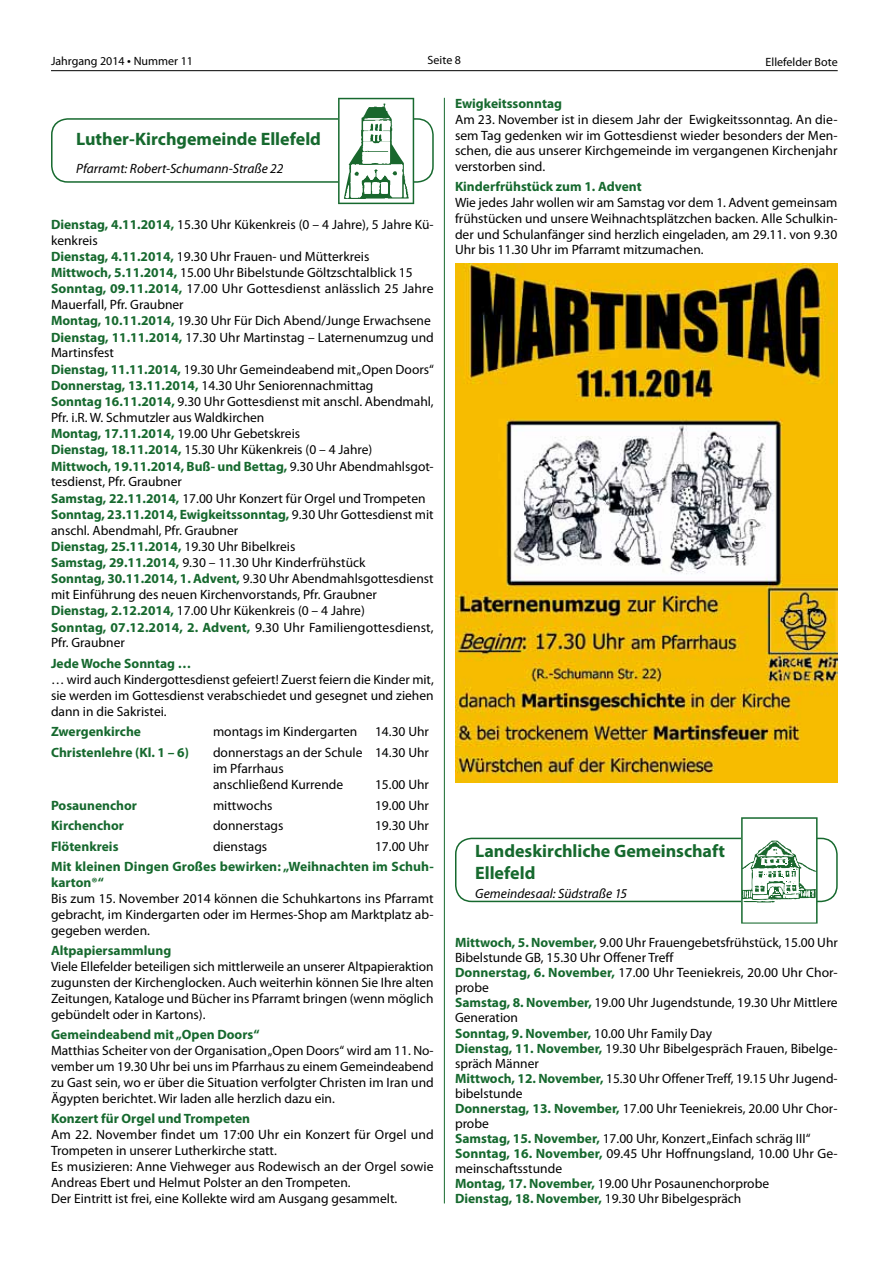
<style>
.page{position:relative;width:893px;height:1263px;background:#fff}
.page>*{position:absolute;margin:0;border:0;box-sizing:border-box;transform-origin:0 0}
.t1{font:700 18px/21.6px "Myriad Pro";color:#16692e}
.t2{font:13.5px/16px "Myriad Pro";color:#000;text-align:justify}
.t3{font:700 13.5px/15.8px "Myriad Pro";color:#16692e}
.t4{font:italic 13.5px "Myriad Pro";color:#000}
.t5{font:12px "Myriad Pro";color:#000}
.s1{font-size:13.5px}
.s2{font-weight:700;color:#16692e}
</style>
<div class="page">
<hr style="left:51px;top:70px;width:787px;height:1px;background:#000">
<hr style="left:444px;top:98px;width:1px;height:1105px;background:#16692e">
<svg style="left:51px;top:98px;width:383px;height:106px"></svg>
<img style="left:455px;top:263px;width:383px;height:519px">
<svg style="left:455px;top:817px;width:383px;height:106px"></svg>
<p class="t5" style="left:51px;top:55px;width:143px">Jahrgang 2014 <span class="s1">•</span> Nummer 11</p>
<p class="t5" style="left:428px;top:54px;width:35px">Seite 8</p>
<p class="t5" style="left:766px;top:56px;width:74px">Ellefelder Bote</p>
<h1 class="t1" style="left:76px;top:129px;width:246px">Luther-Kirchgemeinde Ellefeld</h1>
<p class="t4" style="left:76px;top:161px;width:209px">Pfarramt: Robert-Schumann-Straße 22</p>
<p class="t2" style="left:51px;top:217px;width:384px;text-align:left"><span class="s2">Dienstag, 4.11.2014,</span> 15.30 Uhr Kükenkreis (0 – 4 Jahre), 5 Jahre Kü&shy;kenkreis<br><span class="s2">Dienstag, 4.11.2014,</span> 19.30 Uhr Frauen- und Mütterkreis<br><span class="s2">Mittwoch, 5.11.2014,</span> 15.00 Uhr Bibelstunde Göltzschtalblick 15<br><span class="s2">Sonntag, 09.11.2014,</span> 17.00 Uhr Gottesdienst anlässlich 25 Jahre Mauerfall, Pfr. Graubner<br><span class="s2">Montag, 10.11.2014,</span> 19.30 Uhr Für Dich Abend/Junge Erwachsene <span class="s2">Dienstag, 11.11.2014,</span> 17.30 Uhr Martinstag – Laternenumzug und Martinsfest<br><span class="s2">Dienstag, 11.11.2014,</span> 19.30 Uhr Gemeindeabend mit „Open Doors“ <span class="s2">Donnerstag, 13.11.2014,</span> 14.30 Uhr Seniorennachmittag<br><span class="s2">Sonntag 16.11.2014,</span> 9.30 Uhr Gottesdienst mit anschl. Abendmahl, Pfr. i.R. W. Schmutzler aus Waldkirchen<br><span class="s2">Montag, 17.11.2014,</span> 19.00 Uhr Gebetskreis<br><span class="s2">Dienstag, 18.11.2014,</span> 15.30 Uhr Kükenkreis (0 – 4 Jahre)<br><span class="s2">Mittwoch, 19.11.2014, Buß- und Bettag,</span> 9.30 Uhr Abendmahlsgot&shy;tesdienst, Pfr. Graubner<br><span class="s2">Samstag, 22.11.2014,</span> 17.00 Uhr Konzert für Orgel und Trompeten <span class="s2">Sonntag, 23.11.2014, Ewigkeitssonntag,</span> 9.30 Uhr Gottesdienst mit anschl. Abendmahl, Pfr. Graubner<br><span class="s2">Dienstag, 25.11.2014,</span> 19.30 Uhr Bibelkreis<br><span class="s2">Samstag, 29.11.2014,</span> 9.30 – 11.30 Uhr Kinderfrühstück<br><span class="s2">Sonntag, 30.11.2014, 1. Advent,</span> 9.30 Uhr Abendmahlsgottesdienst mit Einführung des neuen Kirchenvorstands, Pfr. Graubner <span class="s2">Dienstag, 2.12.2014,</span> 17.00 Uhr Kükenkreis (0 – 4 Jahre)<br><span class="s2">Sonntag, 07.12.2014, 2. Advent,</span> 9.30 Uhr Familiengottesdienst, Pfr. Graubner</p>
<p class="t3" style="left:51px;top:656px;width:142px">Jede Woche Sonntag …</p>
<p class="t2" style="left:51px;top:672px;width:384px">… wird auch Kindergottesdienst gefeiert! Zuerst feiern die Kinder mit, sie werden im Gottesdienst verabschiedet und gesegnet und ziehen dann in die Sakristei.</p>
<p class="t3" style="left:51px;top:724px;width:92px">Zwergenkirche</p>
<p class="t2" style="left:213px;top:724px;width:146px">montags im Kindergarten</p>
<p class="t2" style="left:375px;top:724px;width:55px">14.30 Uhr</p>
<p class="t3" style="left:51px;top:744px;width:139px">Christenlehre (Kl. 1 – 6)</p>
<p class="t2" style="left:213px;top:744px;width:217px;text-align:left">donnerstags an der Schule 14.30 Uhr im Pfarrhaus<br>anschließend Kurrende</p>
<p class="t2" style="left:375px;top:777px;width:55px">15.00 Uhr</p>
<p class="t3" style="left:51px;top:797px;width:88px">Posaunenchor</p>
<p class="t2" style="left:213px;top:797px;width:61px">mittwochs</p>
<p class="t2" style="left:375px;top:797px;width:55px">19.00 Uhr</p>
<p class="t3" style="left:51px;top:818px;width:74px">Kirchenchor</p>
<p class="t2" style="left:213px;top:818px;width:72px">donnerstags</p>
<p class="t2" style="left:375px;top:818px;width:55px">19.30 Uhr</p>
<p class="t3" style="left:51px;top:838px;width:69px">Flötenkreis</p>
<p class="t2" style="left:213px;top:838px;width:56px">dienstags</p>
<p class="t2" style="left:375px;top:838px;width:55px">17.00 Uhr</p>
<p class="t3" style="left:51px;top:859px;width:384px">Mit kleinen Dingen Großes bewirken: „Weihnachten im Schuh&shy;karton®“</p>
<p class="t2" style="left:51px;top:891px;width:384px">Bis zum 15. November 2014 können die Schuhkartons ins Pfarramt gebracht, im Kindergarten oder im Hermes-Shop am Marktplatz ab&shy;gegeben werden.</p>
<p class="t3" style="left:51px;top:943px;width:122px">Altpapiersammlung</p>
<p class="t2" style="left:51px;top:959px;width:384px">Viele Ellefelder beteiligen sich mittlerweile an unserer Altpapieraktion zugunsten der Kirchenglocken. Auch weiterhin können Sie Ihre alten Zeitungen, Kataloge und Bücher ins Pfarramt bringen (wenn möglich gebündelt oder in Kartons).</p>
<p class="t3" style="left:51px;top:1027px;width:210px">Gemeindeabend mit „Open Doors“</p>
<p class="t2" style="left:51px;top:1043px;width:384px">Matthias Scheiter von der Organisation „Open Doors“ wird am 11. No&shy;vember um 19.30 Uhr bei uns im Pfarrhaus zu einem Gemeindeabend zu Gast sein, wo er über die Situation verfolgter Christen im Iran und Ägypten berichtet. Wir laden alle herzlich dazu ein.</p>
<p class="t3" style="left:51px;top:1111px;width:201px">Konzert für Orgel und Trompeten</p>
<p class="t2" style="left:51px;top:1127px;width:384px;text-align:left">Am 22. November findet um 17:00 Uhr ein Konzert für Orgel und Trompeten in unserer Lutherkirche statt.<br>Es musizieren: Anne Viehweger aus Rodewisch an der Orgel sowie Andreas Ebert und Helmut Polster an den Trompeten.<br>Der Eintritt ist frei, eine Kollekte wird am Ausgang gesammelt.</p>
<p class="t3" style="left:455px;top:96px;width:109px">Ewigkeitssonntag</p>
<p class="t2" style="left:455px;top:112px;width:384px">Am 23. November ist in diesem Jahr der Ewigkeitssonntag. An die&shy;sem Tag gedenken wir im Gottesdienst wieder besonders der Men&shy;schen, die aus unserer Kirchgemeinde im vergangenen Kirchenjahr verstorben sind.</p>
<p class="t3" style="left:455px;top:179px;width:188px">Kinderfrühstück zum 1. Advent</p>
<p class="t2" style="left:455px;top:195px;width:384px">Wie jedes Jahr wollen wir am Samstag vor dem 1. Advent gemeinsam frühstücken und unsere Weihnachtsplätzchen backen. Alle Schulkin&shy;der und Schulanfänger sind herzlich eingeladen, am 29.11. von 9.30<br>Uhr bis 11.30 Uhr im Pfarramt mitzumachen.</p>
<h1 class="t1" style="left:475px;top:840px;width:251px">Landeskirchliche Gemeinschaft<br>Ellefeld</h1>
<p class="t4" style="left:475px;top:886px;width:153px">Gemeindesaal: Südstraße 15</p>
<p class="t2" style="left:455px;top:935px;width:384px;line-height:15px;text-align:left"><span class="s2">Mittwoch, 5. November,</span> 9.00 Uhr Frauengebetsfrühstück, 15.00 Uhr Bibelstunde GB, 15.30 Uhr Offener Treff<br><span class="s2">Donnerstag, 6. November,</span> 17.00 Uhr Teeniekreis, 20.00 Uhr Chor&shy;probe<br><span class="s2">Samstag, 8. November,</span> 19.00 Uhr Jugendstunde, 19.30 Uhr Mittlere Generation<br><span class="s2">Sonntag, 9. November,</span> 10.00 Uhr Family Day<br><span class="s2">Dienstag, 11. November,</span> 19.30 Uhr Bibelgespräch Frauen, Bibelge&shy;spräch Männer<br><span class="s2">Mittwoch, 12. November,</span> 15.30 Uhr Offener Treff, 19.15 Uhr Jugend&shy;bibelstunde<br><span class="s2">Donnerstag, 13. November,</span> 17.00 Uhr Teeniekreis, 20.00 Uhr Chor&shy;probe<br><span class="s2">Samstag, 15. November,</span> 17.00 Uhr, Konzert „Einfach schräg III“ <span class="s2">Sonntag, 16. November,</span> 09.45 Uhr Hoffnungsland, 10.00 Uhr Ge&shy;meinschaftsstunde<br><span class="s2">Montag, 17. November,</span> 19.00 Uhr Posaunenchorprobe<br><span class="s2">Dienstag, 18. November,</span> 19.30 Uhr Bibelgespräch</p>
</div>
